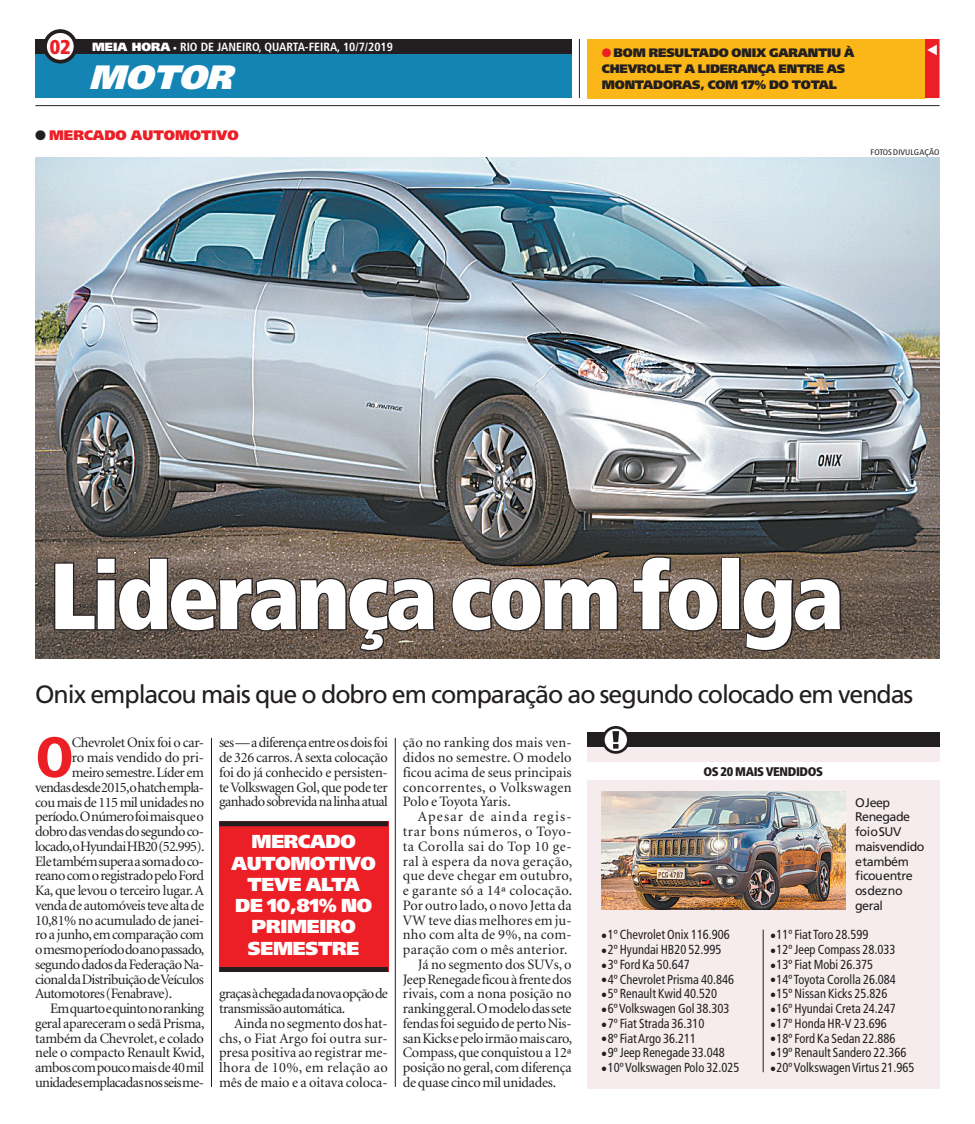
<style>
.page{position:relative;width:975px;height:1124px;background:#fff}
.page>*{position:absolute;margin:0;border:0;box-sizing:border-box;transform-origin:0 0}
.t1{font:900 condensed 93.75px "Frutiger";letter-spacing:-.045em;color:#fff}
.t2{font:900 condensed 56.62px "Frutiger";color:#ed1f26}
.t3{font:italic 900 33.75px "Frutiger";color:#fff}
.t4{font:25px "Frutiger";letter-spacing:-.045em;color:#231f20}
.t5{font:900 18.75px/21.2px "Frutiger";letter-spacing:-.015em;color:#fff;text-align:center}
.t6{font:14.38px/14.8px "Minion";letter-spacing:-.03em;color:#231f20;text-align:justify}
.t7{font:14.38px "Minion";letter-spacing:-.05em;color:#231f20}
.t8{font:14.38px "Minion";letter-spacing:.015em;color:#231f20}
.t9{font:14.38px "Minion";letter-spacing:.025em;color:#231f20}
.t10{font:14.38px "Minion";letter-spacing:.005em;color:#231f20}
.t11{font:14.38px "Minion";letter-spacing:.035em;color:#231f20}
.t12{font:14.38px "Minion";letter-spacing:-.01em;color:#231f20}
.t13{font:14.38px "Minion";color:#231f20}
.t14{font:14.38px "Minion";letter-spacing:.085em;color:#231f20}
.t15{font:900 13.75px "Frutiger";color:#ed1f26}
.t16{font:condensed 13.12px/14.8px "Frutiger";color:#231f20;scale:.95 1}
.t17{font:12.5px/14.8px "Frutiger";letter-spacing:-.04em;color:#231f20}
.t18{font:900 condensed 12.5px "Frutiger";letter-spacing:-.03em;color:#231f20}
.t19{font:900 12.25px/16px "Frutiger";letter-spacing:-.015em;color:#231f20}
.t20{font:700 condensed 11.88px "Frutiger";color:#fff}
.t21{font:900 11.88px "Frutiger";color:#fff}
.t22{font:condensed 8.12px "Frutiger";color:#231f20;scale:1.08 1}
.s1{font-stretch:condensed;font-size:20px;color:#ed1f26}
.s2{font-weight:900;font-stretch:normal}
</style>
<div class="page">
<hr style="left:35px;top:105px;width:904px;height:1px;background:#231f20">
<svg style="left:924px;top:39px;width:15px;height:59px"></svg>
<hr style="left:579px;top:39px;width:1px;height:59px;background:#231f20">
<div style="left:35px;top:54px;width:537px;height:44px;background:#1484b5"></div>
<div style="left:587px;top:39px;width:337px;height:59px;background:#fbb717"></div>
<img style="left:35px;top:157px;width:904px;height:501px">
<svg style="left:53px;top:556px;width:383px;height:96px;background:#675a51"></svg>
<svg style="left:450px;top:576px;width:169px;height:56px;background:#6e5f56"></svg>
<svg style="left:631px;top:555px;width:89px;height:77px;background:#6f5e52"></svg>
<div style="left:721px;top:557px;width:19px;height:73px;border:2px solid #231f20"></div>
<svg style="left:741px;top:576px;width:102px;height:76px;background:#5f5147"></svg>
<hr style="left:211px;top:737px;width:1px;height:349px;background:#231f20">
<hr style="left:395px;top:737px;width:1px;height:349px;background:#231f20">
<div style="left:219px;top:821px;width:169px;height:150px;background:#ed1f26"></div>
<div style="left:219px;top:821px;width:169px;height:5px;background:#231f20"></div>
<div style="left:219px;top:966px;width:169px;height:5px;background:#231f20"></div>
<div style="left:587px;top:745px;width:352px;height:343px;background:#f6eced"></div>
<div style="left:587px;top:732px;width:352px;height:15px;background:#231f20"></div>
<svg style="left:603px;top:727px;width:25px;height:25px"></svg>
<div style="left:602px;top:725px;width:27px;height:28px;border:3px solid #231f20;border-radius:50%"></div>
<svg style="left:612px;top:731px;width:7px;height:17px"></svg>
<div style="left:587px;top:762px;width:352px;height:17px;background:#fff"></div>
<img style="left:602px;top:791px;width:243px;height:118px">
<hr style="left:762px;top:929px;width:1px;height:142px;background:#231f20">
<div style="left:35px;top:39px;width:537px;height:15px;background:#231f20"></div>
<div style="left:45px;top:31px;width:31px;height:31px;background:#fff;border-radius:50%"></div>
<div style="left:43px;top:29px;width:34px;height:34px;border:4px solid #231f20;border-radius:50%"></div>
<p class="t21" style="left:50px;top:40px;width:64px"><span class="s1">02</span> MEIA</p>
<p class="t21" style="left:132px;top:40px;width:11px">HORA</p>
<p class="t20" style="left:173px;top:40px;width:148px"><span class="s2">·</span> RIO DE JANEIRO, QUARTA-FEIRA</p>
<p class="t20" style="left:337px;top:40px;width:57px">, 10/7/2019</p>
<h3 class="t3" style="left:89px;top:57px;width:156px">MOTOR</h3>
<p class="t15" style="left:49px;top:127px;width:191px">MERCADO AUTOMOTIVO</p>
<p class="t19" style="left:602px;top:45px;width:254px;text-indent:12px">BOM RESULTADO ONIX GARANTIU À<br>CHEVROLET A LIDERANÇA ENTRE AS<br>MONTADORAS, COM 17% DO TOTAL</p>
<p class="t22" style="left:870px;top:147px;width:65px">fotos divulgação</p>
<h1 class="t1" style="left:49px;top:539px;width:796px">Liderança com folga</h1>
<h3 class="t4" style="left:35px;top:679px;width:879px">Onix emplacou mais que o dobro em comparação ao segundo colocado em vendas</h3>
<h2 class="t2" style="left:35px;top:723px;width:40px">O</h2>
<p class="t6" style="left:72px;top:736px;width:134px">Chevrolet Onix foi o car-</p>
<p class="t12" style="left:72px;top:750px;width:134px">ro mais vendido do pri-</p>
<p class="t6" style="left:72px;top:765px;width:134px">meiro semestre. Líder em</p>
<p class="t7" style="left:35px;top:780px;width:170px">vendas desde 2015, o hatch empla-</p>
<p class="t6" style="left:35px;top:795px;width:170px">cou mais de 115 mil unidades no</p>
<p class="t6" style="left:35px;top:809px;width:170px">período. O número foi mais que o</p>
<p class="t6" style="left:35px;top:824px;width:170px">dobro das vendas do segundo co-</p>
<p class="t7" style="left:35px;top:839px;width:171px">locado, o Hyundai HB20 (52.995).</p>
<p class="t6" style="left:35px;top:854px;width:170px">Ele também supera a soma do co-</p>
<p class="t6" style="left:35px;top:868px;width:170px">reano com o registrado pelo Ford</p>
<p class="t6" style="left:35px;top:883px;width:170px">Ka, que levou o terceiro lugar. A</p>
<p class="t6" style="left:35px;top:898px;width:170px">venda de automóveis teve alta de</p>
<p class="t6" style="left:35px;top:913px;width:170px">10,81% no acumulado de janei-</p>
<p class="t6" style="left:35px;top:927px;width:170px">ro a junho, em comparação com</p>
<p class="t7" style="left:35px;top:942px;width:171px">o mesmo período do ano passado,</p>
<p class="t6" style="left:35px;top:957px;width:170px">segundo dados da Federação Na-</p>
<p class="t6" style="left:35px;top:972px;width:170px">cional da Distribuição de Veículos</p>
<p class="t6" style="left:35px;top:986px;width:138px">Automotores (Fenabrave).</p>
<p class="t7" style="left:50px;top:1001px;width:155px">Em quarto e quinto no ranking</p>
<p class="t6" style="left:35px;top:1016px;width:171px">geral apareceram o sedã Prisma,</p>
<p class="t6" style="left:35px;top:1031px;width:170px">também da Chevrolet, e colado</p>
<p class="t6" style="left:35px;top:1045px;width:171px">nele o compacto Renault Kwid,</p>
<p class="t6" style="left:35px;top:1060px;width:170px">ambos com pouco mais de 40 mil</p>
<p class="t7" style="left:35px;top:1075px;width:170px">unidades emplacadas nos seis me-</p>
<p class="t6" style="left:219px;top:736px;width:170px">ses — a diferença entre os dois foi de 326 carros. A sexta colocação foi do já conhecido e persisten&shy;te Volkswagen Gol, que pode ter ganhado sobrevida na linha atual</p>
<h3 class="t5" style="left:231px;top:830px;width:146px">MERCADO<br>AUTOMOTIVO<br>TEVE ALTA<br>DE 10,81% NO<br>PRIMEIRO<br>SEMESTRE</h3>
<p class="t6" style="left:219px;top:986px;width:170px">graças à chegada da nova opção de transmissão automática.</p>
<p class="t6" style="left:219px;top:1016px;width:170px;text-indent:15px">Ainda no segmento dos hat&shy;chs, o Fiat Argo foi outra sur&shy;presa positiva ao registrar me&shy;lhora de 10%, em relação ao mês de maio e a oitava coloca-</p>
<p class="t6" style="left:403px;top:736px;width:170px">ção no ranking dos mais ven&shy;didos no semestre. O modelo ficou acima de seus principais concorrentes, o Volkswagen Polo e Toyota Yaris.</p>
<p class="t14" style="left:418px;top:809px;width:155px">Apesar de ainda regis-</p>
<p class="t11" style="left:403px;top:824px;width:170px">trar bons números, o Toyo-</p>
<p class="t11" style="left:403px;top:839px;width:170px">ta Corolla sai do Top 10 ge-</p>
<p class="t9" style="left:403px;top:853px;width:171px">ral à espera da nova geração,</p>
<p class="t8" style="left:403px;top:868px;width:171px">que deve chegar em outubro,</p>
<p class="t9" style="left:403px;top:883px;width:171px">e garante só a 14ª colocação.</p>
<p class="t10" style="left:403px;top:897px;width:170px">Por outro lado, o novo Jetta da</p>
<p class="t10" style="left:403px;top:912px;width:170px">VW teve dias melhores em ju-</p>
<p class="t8" style="left:403px;top:927px;width:170px">nho com alta de 9%, na com-</p>
<p class="t8" style="left:403px;top:942px;width:166px">paração com o mês anterior.</p>
<p class="t12" style="left:418px;top:956px;width:155px">Já no segmento dos SUVs, o</p>
<p class="t6" style="left:403px;top:971px;width:170px">Jeep Renegade ficou à frente dos</p>
<p class="t13" style="left:403px;top:986px;width:170px">rivais, com a nona posição no</p>
<p class="t6" style="left:403px;top:1001px;width:170px">ranking geral. O modelo das sete</p>
<p class="t6" style="left:403px;top:1016px;width:170px">fendas foi seguido de perto Nis-</p>
<p class="t6" style="left:403px;top:1030px;width:171px">san Kicks e pelo irmão mais caro,</p>
<p class="t6" style="left:403px;top:1045px;width:170px">Compass, que conquistou a 12ª</p>
<p class="t6" style="left:403px;top:1060px;width:170px">posição no geral, com diferença</p>
<p class="t6" style="left:403px;top:1075px;width:155px">de quase cinco mil unidades.</p>
<p class="t18" style="left:703px;top:763px;width:121px">Os 20 mais vendidos</p>
<p class="t17" style="left:855px;top:794px;width:71px">O Jeep<br>Renegade foi o SUV mais vendido e também ficou entre os dez no geral</p>
<p class="t16" style="left:607px;top:927px;width:140px">1º Chevrolet Onix 116.906<br>2º Hyundai HB20 52.995<br>3º Ford Ka 50.647<br>4º Chevrolet Prisma 40.846<br>5º Renault Kwid 40.520<br>6º Volkswagen Gol 38.303<br>7º Fiat Strada 36.310<br>8º Fiat Argo 36.211<br>9º Jeep Renegade 33.048<br>10º Volkswagen Polo 32.025</p>
<p class="t16" style="left:776px;top:927px;width:146px">11º Fiat Toro 28.599<br>12º Jeep Compass 28.033<br>13º Fiat Mobi 26.375<br>14º Toyota Corolla 26.084<br>15º Nissan Kicks 25.826<br>16º Hyundai Creta 24.247<br>17º Honda HR-V 23.696<br>18º Ford Ka Sedan 22.886<br>19º Renault Sandero 22.366<br>20º Volkswagen Virtus 21.965</p>
</div>
